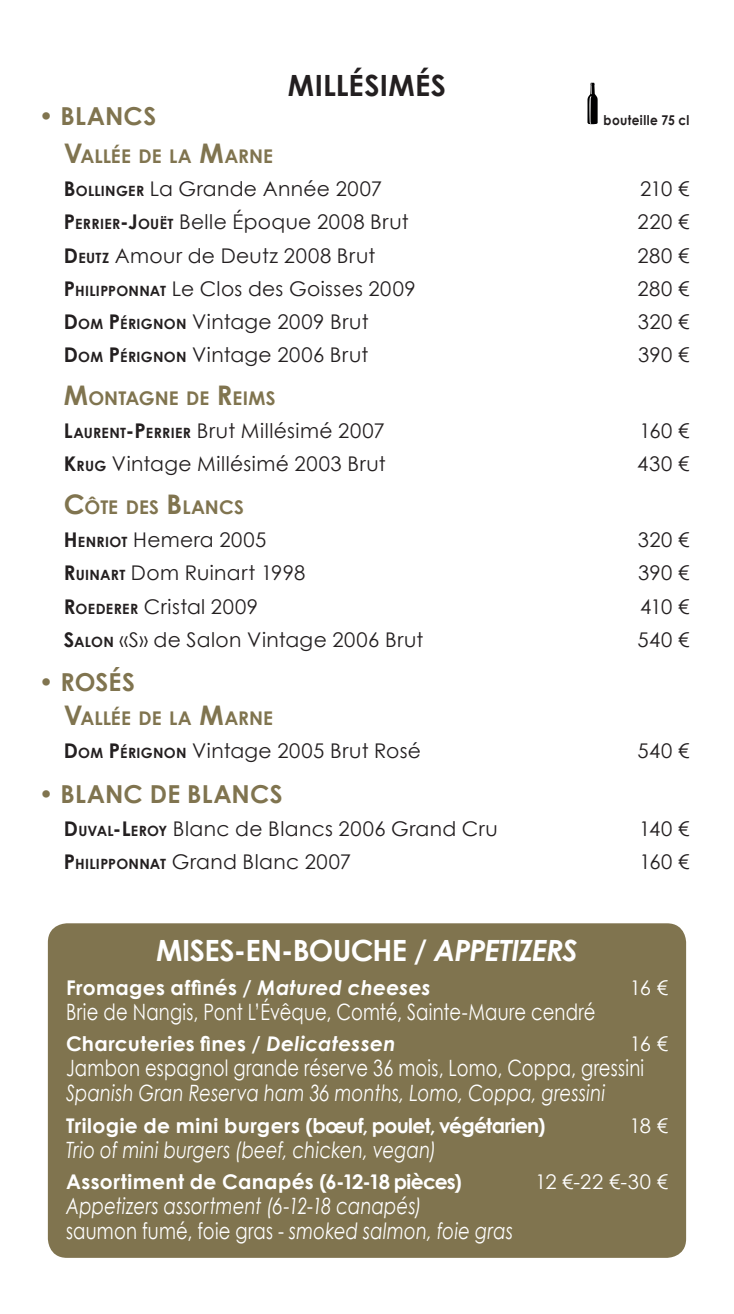
<style>
.page{position:relative;width:734px;height:1314px;background:#fff}
.page>*{position:absolute;margin:0;border:0;box-sizing:border-box;transform-origin:0 0}
.t1{font:700 29.25px "Century Gothic";letter-spacing:-.02em;color:#fff}
.t2{font:700 29.25px "Century Gothic";letter-spacing:.01em;color:#231f20}
.t3{font:700 24.75px "Century Gothic";letter-spacing:.01em;color:#80744f}
.t4{font:italic 22.5px/25px "Century Gothic";letter-spacing:.01em;color:#fff;scale:.8 1}
.t5{font:22.5px "Century Gothic";letter-spacing:.01em;color:#fff;scale:.8 1}
.t6{font:20.25px "Century Gothic";letter-spacing:.02em;color:#231f20}
.t7{font:700 20.25px "Century Gothic";letter-spacing:.015em;color:#fff}
.t8{font:700 20.25px "Century Gothic";letter-spacing:-.01em;color:#fff}
.t9{font:20.25px "Century Gothic";letter-spacing:-.045em;color:#fff}
.t10{font:700 18.9px "Century Gothic";letter-spacing:.005em;color:#80744f}
.t11{font:700 14.17px "Century Gothic";color:#231f20}
.t12{font:700 13.5px "Century Gothic";letter-spacing:.03em;color:#231f20;scale:.9 1}
.s1{font-size:27px}
.s2{font-size:20.25px}
.s3{font-weight:700}
.s4{font-weight:700;font-size:14.17px}
.s5{font-style:italic}
.s6{font-style:normal}
</style>
<div class="page">
<svg style="left:587px;top:83px;width:10px;height:41px"></svg>
<div style="left:48px;top:923px;width:638px;height:335px;background:#80744f;border-radius:19px"></div>
<h1 class="t2" style="left:288px;top:67px;width:160px">MILLÉSIMÉS</h1>
<p class="t3" style="left:39px;top:100px;width:119px">• BLANCS</p>
<p class="t12" style="left:603px;top:111px;width:97px">bouteille 75 cl</p>
<p class="t10" style="left:64px;top:144px;width:28px"><span class="s1">V</span>ALLÉE</p>
<p class="t10" style="left:138px;top:144px;width:99px">DE LA <span class="s1">M</span>ARNE</p>
<p class="t11" style="left:64px;top:182px;width:22px"><span class="s2">B</span>OLLINGER</p>
<p class="t6" style="left:150px;top:176px;width:234px">La Grande Année 2007</p>
<p class="t6" style="left:640px;top:176px;width:51px">210 €</p>
<p class="t11" style="left:64px;top:215px;width:20px"><span class="s2">P</span>ERRIER</p>
<p class="t6" style="left:120px;top:210px;width:290px"><span class="s3">-J</span><span class="s4">OU ËT</span> Belle Époque 2008 Brut</p>
<p class="t6" style="left:637px;top:210px;width:53px">220 €</p>
<p class="t6" style="left:64px;top:243px;width:313px"><span class="s3">D</span> <span class="s4">EUTZ</span> Amour de Deutz 2008 Brut</p>
<p class="t6" style="left:637px;top:243px;width:53px">280 €</p>
<p class="t11" style="left:64px;top:282px;width:21px"><span class="s2">P</span>HILIPPONNAT</p>
<p class="t6" style="left:172px;top:276px;width:245px">Le Clos des Goisses 2009</p>
<p class="t6" style="left:637px;top:276px;width:53px">280 €</p>
<p class="t11" style="left:64px;top:315px;width:67px"><span class="s2">D</span>OM <span class="s2">P</span>ÉRIGNON</p>
<p class="t6" style="left:192px;top:309px;width:178px">Vintage 2009 Brut</p>
<p class="t6" style="left:638px;top:309px;width:53px">320 €</p>
<p class="t11" style="left:64px;top:348px;width:67px"><span class="s2">D</span>OM <span class="s2">P</span>ÉRIGNON</p>
<p class="t6" style="left:192px;top:343px;width:178px">Vintage 2006 Brut</p>
<p class="t6" style="left:638px;top:343px;width:53px">390 €</p>
<p class="t10" style="left:64px;top:386px;width:39px"><span class="s1">M</span>ONTAGNE</p>
<p class="t10" style="left:186px;top:386px;width:58px">DE <span class="s1">R</span>EIMS</p>
<p class="t11" style="left:64px;top:424px;width:20px"><span class="s2">L</span>AURENT</p>
<p class="t11" style="left:126px;top:424px;width:29px"><span class="s2">-P</span>ERRIER</p>
<p class="t6" style="left:197px;top:418px;width:189px">Brut Millésimé 2007</p>
<p class="t6" style="left:639px;top:418px;width:51px">160 €</p>
<p class="t11" style="left:64px;top:457px;width:24px"><span class="s2">K</span>RUG</p>
<p class="t6" style="left:112px;top:452px;width:275px">Vintage Millésimé 2003 Brut</p>
<p class="t6" style="left:637px;top:452px;width:54px">430 €</p>
<p class="t10" style="left:64px;top:495px;width:132px"><span class="s1">C</span>ÔTE DES <span class="s1">B</span>LANCS</p>
<p class="t11" style="left:64px;top:533px;width:24px"><span class="s2">H</span>ENRIOT</p>
<p class="t6" style="left:133px;top:527px;width:135px">Hemera 2005</p>
<p class="t6" style="left:638px;top:527px;width:53px">320 €</p>
<p class="t11" style="left:64px;top:566px;width:21px"><span class="s2">R</span>UINART</p>
<p class="t6" style="left:131px;top:561px;width:176px">Dom Ruinart 1998</p>
<p class="t6" style="left:638px;top:561px;width:53px">390 €</p>
<p class="t11" style="left:64px;top:599px;width:51px"><span class="s2">R</span>OEDERER</p>
<p class="t6" style="left:144px;top:594px;width:116px">Cristal 2009</p>
<p class="t6" style="left:640px;top:594px;width:50px">410 €</p>
<p class="t11" style="left:64px;top:633px;width:21px"><span class="s2">S</span>ALON</p>
<p class="t6" style="left:119px;top:627px;width:305px">«S» de Salon Vintage 2006 Brut</p>
<p class="t6" style="left:637px;top:627px;width:53px">540 €</p>
<p class="t3" style="left:39px;top:667px;width:98px">• ROSÉS</p>
<p class="t10" style="left:64px;top:706px;width:28px"><span class="s1">V</span>ALLÉE</p>
<p class="t10" style="left:138px;top:706px;width:99px">DE LA <span class="s1">M</span>ARNE</p>
<p class="t11" style="left:64px;top:744px;width:67px"><span class="s2">D</span>OM <span class="s2">P</span>ÉRIGNON</p>
<p class="t6" style="left:192px;top:738px;width:230px">Vintage 2005 Brut Rosé</p>
<p class="t6" style="left:637px;top:738px;width:53px">540 €</p>
<p class="t3" style="left:39px;top:778px;width:245px">• BLANC DE BLANCS</p>
<p class="t11" style="left:64px;top:822px;width:25px"><span class="s2">D</span>UVAL</p>
<p class="t11" style="left:113px;top:822px;width:28px"><span class="s2">-L</span>ERO</p>
<p class="t6" style="left:158px;top:816px;width:341px"><span class="s4">Y</span> Blanc de Blancs 2006 Grand Cru</p>
<p class="t6" style="left:639px;top:816px;width:52px">140 €</p>
<p class="t11" style="left:64px;top:855px;width:21px"><span class="s2">P</span>HILIPPONNAT</p>
<p class="t6" style="left:172px;top:850px;width:181px">Grand Blanc 2007</p>
<p class="t6" style="left:639px;top:850px;width:51px">160 €</p>
<h1 class="t1" style="left:156px;top:932px;width:423px">MISES-EN-BOUCHE / <span class="s5">APPETIZERS</span></h1>
<p class="t7" style="left:66px;top:975px;width:366px">Fromages affinés / <span class="s5">Matured cheeses</span></p>
<p class="t9" style="left:629px;top:975px;width:40px">16 €</p>
<p class="t5" style="left:66px;top:998px;width:663px">Brie de Nangis, Pont L’Évêque, Comté, Sainte-Maure cendré</p>
<p class="t7" style="left:66px;top:1031px;width:331px">Charcuteries fines / <span class="s5">Delicatessen</span></p>
<p class="t9" style="left:629px;top:1032px;width:40px">16 €</p>
<p class="t5" style="left:66px;top:1054px;width:724px">Jambon espagnol grande réserve 36 mois, Lomo, Coppa, gressini</p>
<p class="t4" style="left:66px;top:1080px;width:675px">Spanish Gran Reserva ham 36 months, Lomo, Coppa, gressini</p>
<p class="t8" style="left:66px;top:1113px;width:481px">Trilogie de mini burgers (bœuf, poulet, végétarien)</p>
<p class="t9" style="left:629px;top:1113px;width:40px">18 €</p>
<p class="t4" style="left:66px;top:1137px;width:464px">Trio of mini burgers (beef, chicken, vegan)</p>
<p class="t7" style="left:66px;top:1169px;width:397px">Assortiment de Canapés (6-12-18 pièces)</p>
<p class="t9" style="left:535px;top:1170px;width:134px">12 €-22 €-30 €</p>
<p class="t4" style="left:66px;top:1193px;width:560px">Appetizers assortment (6-12-18 canapés)<br><span class="s6">saumon fumé, foie gras -</span> smoked salmon, foie gras</p>
</div>
